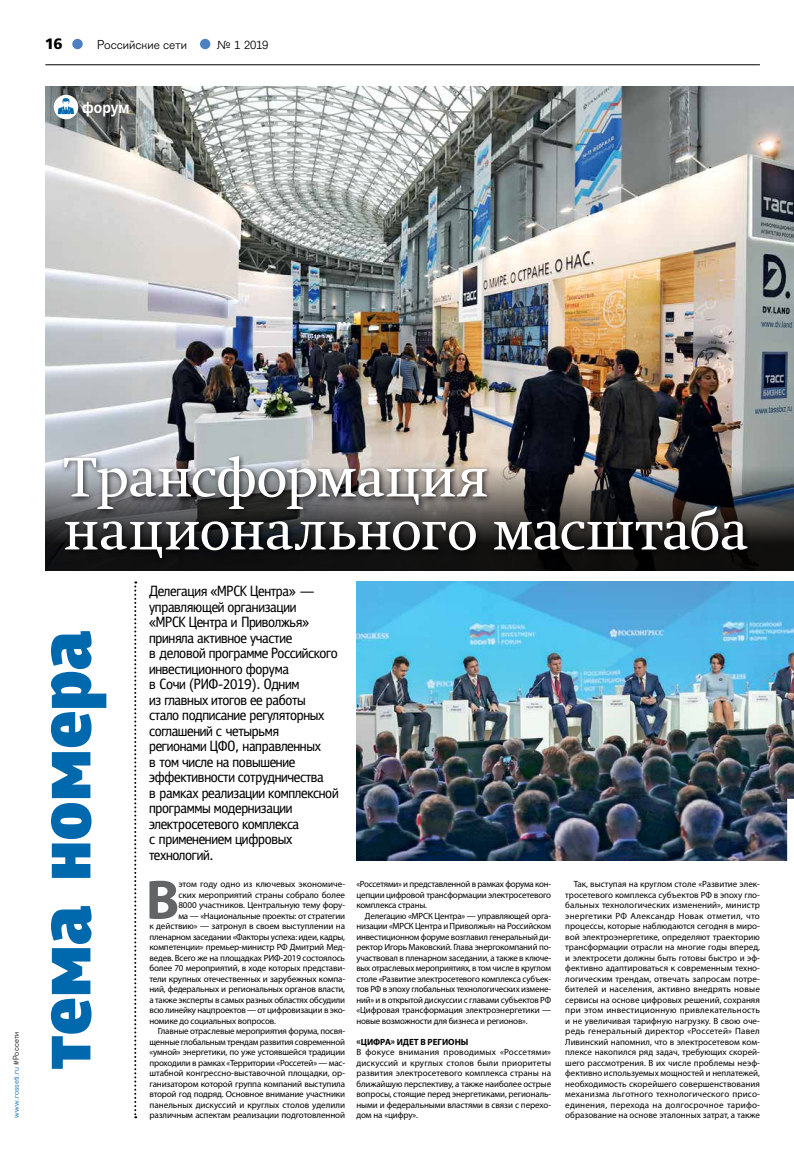
<style>
.page{position:relative;width:794px;height:1163px;background:#fff}
.page>*{position:absolute;margin:0;border:0;box-sizing:border-box;transform-origin:0 0}
.t1{font:700 55.7px "Myriad Pro";color:#636466}
.t2{font:55px/53px "Swift C";letter-spacing:-.005em;color:#fff}
.t3{font:16px "Free Set Demi C";letter-spacing:.005em;color:#fff;scale:.87 1}
.t4{font:700 15px "Free Set";color:#000}
.t5{font:12.6px "Figgins Sans";letter-spacing:-.005em;color:#000}
.t6{font:9px/10.5px "Myriad Pro";letter-spacing:-.02em;color:#000;text-align:justify}
.t7{font:9px "Myriad Pro";color:#000}
.t8{font:9px "Myriad Pro";letter-spacing:.005em;color:#000}
.t9{font:700 9px "Myriad Pro";color:#000}
.t10{font:8px "Figgins Sans";letter-spacing:.015em;color:#0068ad}
.s1{color:#000}
</style>
<div class="page">
<img style="left:45px;top:87px;width:749px;height:367px">
<svg style="left:45px;top:454px;width:749px;height:117px;background:#333638"></svg>
<img style="left:356px;top:581px;width:438px;height:279px">
<svg style="left:787px;top:798px;width:7px;height:63px"></svg>
<hr style="left:45px;top:64px;width:715px;height:1px;background:#000">
<div style="left:72px;top:39px;width:11px;height:10px;background:#4e80c1;border-radius:50%"></div>
<div style="left:200px;top:39px;width:10px;height:10px;background:#4e80c1;border-radius:50%"></div>
<svg style="left:134px;top:581px;width:2px;height:536px"></svg>
<svg style="left:54px;top:95px;width:24px;height:24px"></svg>
<div style="left:61px;top:453px;width:694px;height:112px;background:#000;opacity:.75"></div>
<h3 class="t4" style="left:45px;top:34px;width:19px">16</h3>
<h3 class="t5" style="left:97px;top:37px;width:91px">Российские сети</h3>
<h3 class="t5" style="left:217px;top:37px;width:53px">№ 1 2019</h3>
<h3 class="t3" style="left:82px;top:98px;width:56px">форум</h3>
<h2 class="t2" style="left:64px;top:451px;width:685px">Трансформация национального масштаба</h2>
<p class="t10" style="left:11px;top:1117px;width:87px;rotate:-90deg">www.rosseti.ru <span class="s1">#Россети</span></p>
<h1 class="t1" style="left:146px;top:863px;width:35px">В</h1>
<p class="t8" style="left:178px;top:878px;width:168px">этом году одно из ключевых экономиче-</p>
<p class="t6" style="left:178px;top:889px;width:168px">ских мероприятий страны собрало более</p>
<p class="t6" style="left:178px;top:899px;width:168px">8000 участников. Центральную тему фору-</p>
<p class="t6" style="left:178px;top:910px;width:168px">ма — «Национальные проекты: от стратегии</p>
<p class="t6" style="left:149px;top:920px;width:197px">к действию» — затронул в своем выступлении на</p>
<p class="t6" style="left:149px;top:931px;width:197px">пленарном заседании «Факторы успеха: идеи, кадры,</p>
<p class="t6" style="left:149px;top:941px;width:197px">компетенции» премьер-министр РФ Дмитрий Мед-</p>
<p class="t6" style="left:149px;top:952px;width:197px">ведев. Всего же на площадках РИФ-2019 состоялось</p>
<p class="t6" style="left:149px;top:962px;width:197px">более 70 мероприятий, в ходе которых представи-</p>
<p class="t6" style="left:149px;top:973px;width:197px">тели крупных отечественных и зарубежных компа-</p>
<p class="t6" style="left:149px;top:983px;width:197px">ний, федеральных и региональных органов власти,</p>
<p class="t6" style="left:149px;top:994px;width:197px">а также эксперты в самых разных областях обсудили</p>
<p class="t6" style="left:149px;top:1004px;width:197px">всю линейку нацпроектов — от цифровизации в эко-</p>
<p class="t6" style="left:149px;top:1015px;width:128px">номике до социальных вопросов.</p>
<p class="t6" style="left:158px;top:1025px;width:189px">Главные отраслевые мероприятия форума, посвя-</p>
<p class="t6" style="left:149px;top:1036px;width:197px">щенные глобальным трендам развития современной</p>
<p class="t6" style="left:149px;top:1046px;width:197px">«умной» энергетики, по уже устоявшейся традиции</p>
<p class="t6" style="left:149px;top:1057px;width:197px">проходили в рамках «Территории «Россетей» — мас-</p>
<p class="t6" style="left:149px;top:1067px;width:197px">штабной конгрессно-выставочной площадки, ор-</p>
<p class="t6" style="left:149px;top:1078px;width:197px">ганизатором которой группа компаний выступила</p>
<p class="t6" style="left:149px;top:1088px;width:197px">второй год подряд. Основное внимание участники</p>
<p class="t7" style="left:149px;top:1098px;width:197px">панельных дискуссий и круглых столов уделили</p>
<p class="t6" style="left:149px;top:1109px;width:197px">различным аспектам реализации подготовленной</p>
<p class="t6" style="left:356px;top:878px;width:196px">«Россетями» и представленной в рамках форума кон&shy;цепции цифровой трансформации электросетевого комплекса страны.</p>
<p class="t6" style="left:356px;top:910px;width:196px;text-indent:9px">Делегацию «МРСК Центра» — управляющей орга&shy;низации «МРСК Центра и Приволжья» на Российском инвестиционном форуме возглавил генеральный ди&shy;ректор Игорь Маковский. Глава энергокомпаний по&shy;участвовал в пленарном заседании, а также в ключе&shy;вых отраслевых мероприятиях, в том числе в круглом столе «Развитие электросетевого комплекса субъек&shy;тов РФ в эпоху глобальных технологических измене&shy;ний» и в открытой дискуссии с главами субъектов РФ «Цифровая трансформация электроэнергетики — новые возможности для бизнеса и регионов».</p>
<p class="t9" style="left:356px;top:1035px;width:113px">«ЦИФРА» ИДЕТ В РЕГИОНЫ</p>
<p class="t6" style="left:356px;top:1046px;width:196px">В фокусе внимания проводимых «Россетями» дискуссий и круглых столов были приоритеты развития электросетевого комплекса страны на ближайшую перспективу, а также наиболее острые вопросы, стоящие перед энергетиками, региональ&shy;ными и федеральными властями в связи с перехо&shy;дом на «цифру».</p>
<p class="t6" style="left:565px;top:878px;width:196px;text-indent:9px">Так, выступая на круглом столе «Развитие элек&shy;тросетевого комплекса субъектов РФ в эпоху гло&shy;бальных технологических изменений», министр энергетики РФ Александр Новак отметил, что процессы, которые наблюдаются сегодня в миро&shy;вой электроэнергетике, определяют траекторию трансформации отрасли на многие годы вперед, и электросети должны быть готовы быстро и эф&shy;фективно адаптироваться к современным техно&shy;логическим трендам, отвечать запросам потре&shy;бителей и населения, активно внедрять новые сервисы на основе цифровых решений, сохраняя при этом инвестиционную привлекательность и не увеличивая тарифную нагрузку. В свою оче&shy;редь генеральный директор «Россетей» Павел Ливинский напомнил, что в электросетевом ком&shy;плексе накопился ряд задач, требующих скорей&shy;шего рассмотрения. В их числе проблемы неэф&shy;фективно используемых мощностей и неплатежей, необходимость скорейшего совершенствования механизма льготного технологического присо&shy;единения, перехода на долгосрочное тарифо&shy;образование на основе эталонных затрат, а также</p>
</div>
